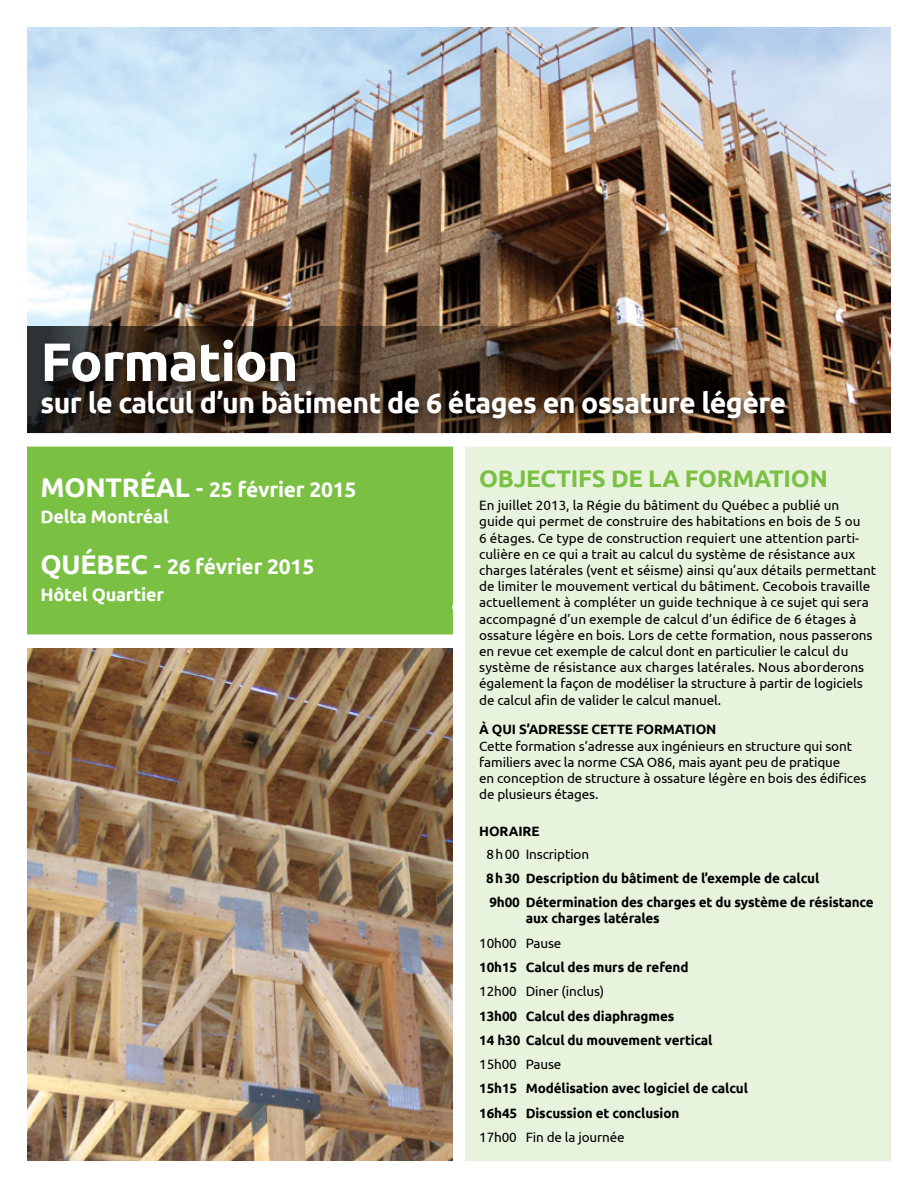
<style>
.page{position:relative;width:918px;height:1188px;background:#fff}
.page>*{position:absolute;margin:0;border:0;box-sizing:border-box;transform-origin:0 0}
.t1{font:700 54px "Ubuntu";letter-spacing:-.02em;color:#fff}
.t2{font:700 28.5px "Ubuntu";letter-spacing:-.02em;color:#fff}
.t3{font:700 24px "Ubuntu";letter-spacing:-.01em;color:#7ac143}
.t4{font:700 21px "Ubuntu";letter-spacing:-.01em;color:#fff}
.t5{font:700 18px "Ubuntu";letter-spacing:-.01em;color:#fff}
.t6{font:13.5px/16.2px "Ubuntu";color:#000}
.t7{font:700 13.5px/24.3px "Ubuntu";letter-spacing:-.01em;color:#000}
.s1{font-size:27px}
</style>
<div class="page">
<div style="left:466px;top:434px;width:425px;height:727px;background:#e8f3de"></div>
<div style="left:27px;top:446px;width:425px;height:195px;background:#7ac143"></div>
<img style="left:27px;top:648px;width:425px;height:513px">
<img style="left:27px;top:27px;width:864px;height:299px">
<img style="left:27px;top:326px;width:864px;height:107px">
<div style="left:37px;top:335px;width:759px;height:94px;background:#000;opacity:.6"></div>
<div style="left:27px;top:433px;width:864px;height:14px;background:#fff"></div>
<div style="left:0;top:634px;width:459px;height:14px;background:#fff"></div>
<h1 class="t1" style="left:40px;top:329px;width:259px">Formation</h1>
<h2 class="t2" style="left:40px;top:385px;width:747px">sur le calcul d’un bâtiment de 6 étages en ossature légère</h2>
<h3 class="t4" style="left:40px;top:477px;width:318px"><span class="s1">MONTRÉAL</span> - 25 février 2015</h3>
<h3 class="t5" style="left:40px;top:506px;width:130px">Delta Montréal</h3>
<h3 class="t4" style="left:40px;top:554px;width:275px"><span class="s1">Québec</span> - 26 février 2015</h3>
<h3 class="t5" style="left:40px;top:583px;width:125px">Hôtel Quartier</h3>
<h3 class="t3" style="left:479px;top:464px;width:350px">OBJECTIFS DE LA FORMATION</h3>
<p class="t6" style="left:479px;top:497px;width:399px">En juillet 2013, la Régie du bâtiment du Québec a publié un guide qui permet de construire des habitations en bois de 5 ou<br>6 étages. Ce type de construction requiert une attention parti&shy;culière en ce qui a trait au calcul du système de résistance aux charges latérales (vent et séisme) ainsi qu’aux détails permettant de limiter le mouvement vertical du bâtiment. Cecobois travaille actuellement à compléter un guide technique à ce sujet qui sera accompagné d’un exemple de calcul d’un édifice de 6 étages à ossature légère en bois. Lors de cette formation, nous passerons en revue cet exemple de calcul dont en particulier le calcul du système de résistance aux charges latérales. Nous aborderons également la façon de modéliser la structure à partir de logiciels de calcul afin de valider le calcul manuel.</p>
<p class="t7" style="left:479px;top:717px;width:239px">À QUI S’ADRESSE CETTE FORMATION</p>
<p class="t6" style="left:479px;top:737px;width:389px">Cette formation s’adresse aux ingénieurs en structure qui sont familiers avec la norme CSA O86, mais ayant peu de pratique<br>en conception de structure à ossature légère en bois des édifices de plusieurs étages.</p>
<p class="t7" style="left:479px;top:818px;width:20px">Horair</p>
<p class="t7" style="left:531px;top:818px;width:10px">e</p>
<p class="t6" style="left:487px;top:845px;width:104px">8h00 Inscription</p>
<p class="t7" style="left:486px;top:866px;width:389px">8h30 Description du bâtiment de l’exemple de calcul<br>9h00 Détermination des charges et du système de résistance</p>
<p class="t7" style="left:526px;top:906px;width:136px">aux charges latérales</p>
<p class="t6" style="left:479px;top:934px;width:84px">10h00 Pause</p>
<p class="t7" style="left:479px;top:955px;width:211px">10h15 Calcul des murs de refend</p>
<p class="t6" style="left:479px;top:983px;width:127px">12h00 Diner (inclus)</p>
<p class="t7" style="left:479px;top:1003px;width:235px">13h00 Calcul des diaphragmes<br>14 h30 Calcul du mouvement vertical</p>
<p class="t6" style="left:479px;top:1056px;width:84px">15h00 Pause</p>
<p class="t7" style="left:479px;top:1076px;width:270px">15h15 Modélisation avec logiciel de calcul<br>16h45 Discussion et conclusion</p>
<p class="t6" style="left:479px;top:1129px;width:147px">17h00 Fin de la journée</p>
</div>
